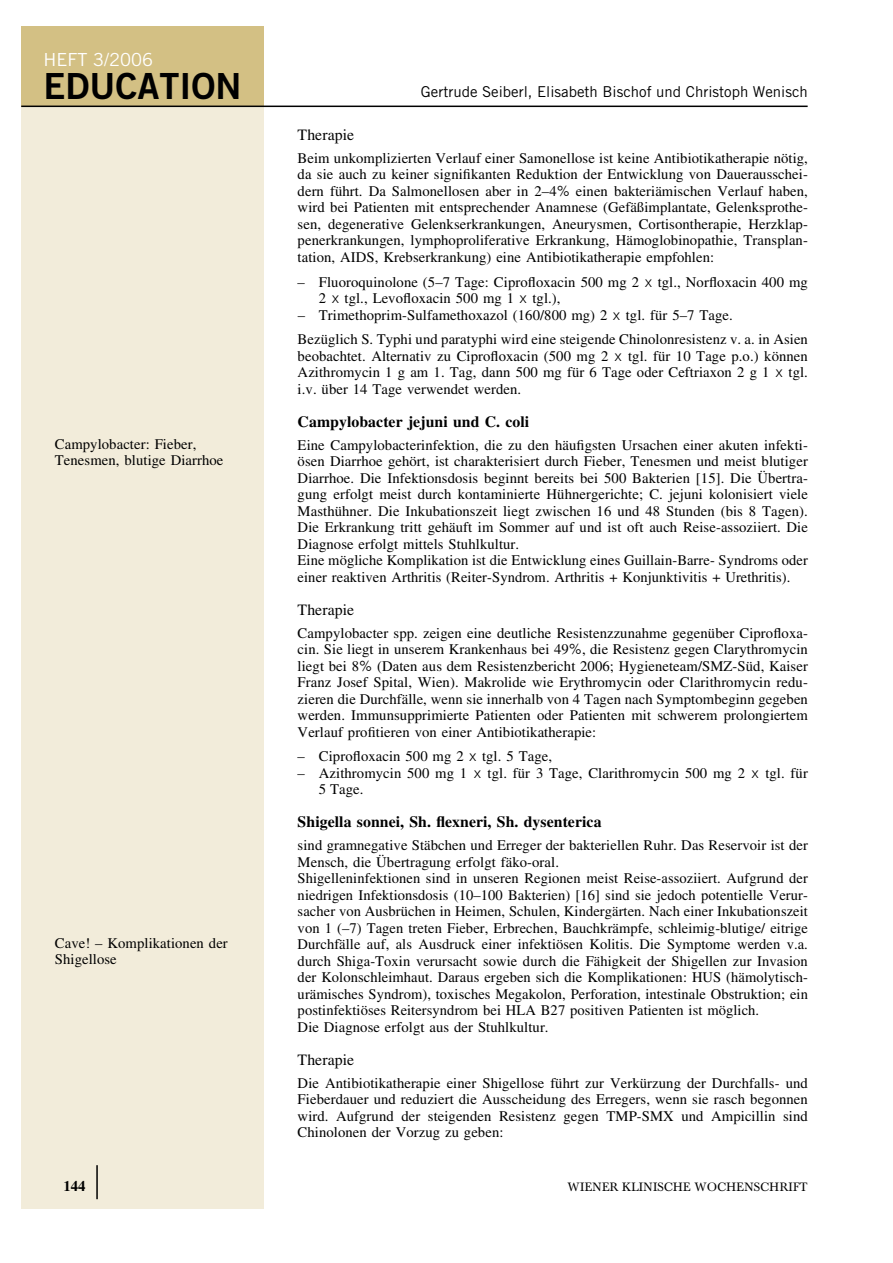
<style>
.page{position:relative;width:893px;height:1263px;background:#fff}
.page>*{position:absolute;margin:0;border:0;box-sizing:border-box;transform-origin:0 0}
.t1{font:36px "Trade Gothic Bold Two";color:#000}
.t2{font:18px "Trade Gothic";color:#fff}
.t3{font:700 15.75px "Times";letter-spacing:.005em;color:#000}
.t4{font:15.75px "Times";letter-spacing:.005em;color:#000}
.t5{font:15px "Trade Gothic";color:#000}
.t6{font:14.7px/16.5px "Times";letter-spacing:.005em;color:#000}
.t7{font:700 14.7px "Times";color:#000}
.t8{font:12px "Bas Reg";color:#000}
.s1{font-family:"Helvetica";font-weight:300}
</style>
<div class="page">
<div style="left:21px;top:99px;width:243px;height:1109px;background:#f2ecda"></div>
<div style="left:21px;top:26px;width:243px;height:81px;background:#d3c084"></div>
<hr style="left:21px;top:106px;width:787px;height:1px;background:#000">
<hr style="left:96px;top:1165px;width:2px;height:34px;background:#000">
<p class="t2" style="left:44px;top:48px;width:111px">HEFT 3/2006</p>
<h1 class="t1" style="left:44px;top:63px;width:199px">EDUCATION</h1>
<p class="t6" style="left:55px;top:435px;width:170px">Campylobacter: Fieber,<br>Tenesmen, blutige Diarrhoe</p>
<p class="t6" style="left:55px;top:934px;width:174px">Cave! – Komplikationen der<br>Shigellose</p>
<p class="t5" style="left:421px;top:83px;width:389px">Gertrude Seiberl, Elisabeth Bischof und Christoph Wenisch</p>
<p class="t4" style="left:298px;top:126px;width:58px">Therapie</p>
<p class="t6" style="left:298px;top:150px;width:512px;text-align:justify">Beim unkomplizierten Verlauf einer Samonellose ist keine Antibiotikatherapie nötig, da sie auch zu keiner signifikanten Reduktion der Entwicklung von Dauerausschei&shy;dern führt. Da Salmonellosen aber in 2–4<span class="s1">%</span> einen bakteriämischen Verlauf haben, wird bei Patienten mit entsprechender Anamnese (Gefäßimplantate, Gelenksprothe&shy;sen, degenerative Gelenkserkrankungen, Aneurysmen, Cortisontherapie, Herzklap&shy;penerkrankungen, lymphoproliferative Erkrankung, Hämoglobinopathie, Transplan&shy;tation, AIDS, Krebserkrankung) eine Antibiotikatherapie empfohlen:</p>
<p class="t6" style="left:319px;top:273px;width:490px;text-indent:-21px">– Fluoroquinolone (5–7 Tage: Ciprofloxacin 500 mg 2 <span class="s1">x</span> tgl., Norfloxacin 400 mg<br>2 <span class="s1">x</span> tgl., Levofloxacin 500 mg 1 <span class="s1">x</span> tgl.),</p>
<p class="t6" style="left:298px;top:302px;width:512px;line-height:24.8px">– Trimethoprim-Sulfamethoxazol (160/800 mg) 2 <span class="s1">x</span> tgl. für 5–7 Tage.<br>Bezüglich S. Typhi und paratyphi wird eine steigende Chinolonresistenz v. a. in Asien</p>
<p class="t6" style="left:298px;top:348px;width:512px;text-align:justify">beobachtet. Alternativ zu Ciprofloxacin (500 mg 2 <span class="s1">x</span> tgl. für 10 Tage p.o.) können Azithromycin 1 g am 1. Tag, dann 500 mg für 6 Tage oder Ceftriaxon 2 g 1 <span class="s1">x</span> tgl. i.v. über 14 Tage verwendet werden.</p>
<p class="t3" style="left:298px;top:412px;width:233px">Campylobacter jejuni und C. coli</p>
<p class="t6" style="left:298px;top:436px;width:512px">Eine Campylobacterinfektion, die zu den häufigsten Ursachen einer akuten infekti&shy;ösen Diarrhoe gehört, ist charakterisiert durch Fieber, Tenesmen und meist blutiger Diarrhoe. Die Infektionsdosis beginnt bereits bei 500 Bakterien [15]. Die Übertra&shy;gung erfolgt meist durch kontaminierte Hühnergerichte; C. jejuni kolonisiert viele Masthühner. Die Inkubationszeit liegt zwischen 16 und 48 Stunden (bis 8 Tagen).<br>Die Erkrankung tritt gehäuft im Sommer auf und ist oft auch Reise-assoziiert. Die Diagnose erfolgt mittels Stuhlkultur.<br>Eine mögliche Komplikation ist die Entwicklung eines Guillain-Barre- Syndroms oder einer reaktiven Arthritis (Reiter-Syndrom. Arthritis + Konjunktivitis + Urethritis).</p>
<p class="t4" style="left:298px;top:600px;width:58px">Therapie</p>
<p class="t6" style="left:298px;top:624px;width:512px;text-align:justify">Campylobacter spp. zeigen eine deutliche Resistenzzunahme gegenüber Ciprofloxa&shy;cin. Sie liegt in unserem Krankenhaus bei 49<span class="s1">%</span>, die Resistenz gegen Clarythromycin liegt bei 8<span class="s1">%</span> (Daten aus dem Resistenzbericht 2006; Hygieneteam/SMZ-Süd, Kaiser Franz Josef Spital, Wien). Makrolide wie Erythromycin oder Clarithromycin redu&shy;zieren die Durchfälle, wenn sie innerhalb von 4 Tagen nach Symptombeginn gegeben werden. Immunsupprimierte Patienten oder Patienten mit schwerem prolongiertem Verlauf profitieren von einer Antibiotikatherapie:</p>
<p class="t6" style="left:298px;top:748px;width:256px">– Ciprofloxacin 500 mg 2 <span class="s1">x</span> tgl. 5 Tage,</p>
<p class="t6" style="left:319px;top:765px;width:490px;text-indent:-21px">– Azithromycin 500 mg 1 <span class="s1">x</span> tgl. für 3 Tage, Clarithromycin 500 mg 2 <span class="s1">x</span> tgl. für<br>5 Tage.</p>
<p class="t3" style="left:298px;top:813px;width:305px">Shigella sonnei, Sh. flexneri, Sh. dysenterica</p>
<p class="t6" style="left:298px;top:837px;width:512px">sind gramnegative Stäbchen und Erreger der bakteriellen Ruhr. Das Reservoir ist der Mensch, die Übertragung erfolgt fäko-oral.<br>Shigelleninfektionen sind in unseren Regionen meist Reise-assoziiert. Aufgrund der niedrigen Infektionsdosis (10–100 Bakterien) [16] sind sie jedoch potentielle Verur&shy;sacher von Ausbrüchen in Heimen, Schulen, Kindergärten. Nach einer Inkubationszeit von 1 (–7) Tagen treten Fieber, Erbrechen, Bauchkrämpfe, schleimig-blutige/ eitrige Durchfälle auf, als Ausdruck einer infektiösen Kolitis. Die Symptome werden v.a. durch Shiga-Toxin verursacht sowie durch die Fähigkeit der Shigellen zur Invasion der Kolonschleimhaut. Daraus ergeben sich die Komplikationen: HUS (hämolytisch&shy;urämisches Syndrom), toxisches Megakolon, Perforation, intestinale Obstruktion; ein postinfektiöses Reitersyndrom bei HLA B27 positiven Patienten ist möglich.<br>Die Diagnose erfolgt aus der Stuhlkultur.</p>
<p class="t4" style="left:298px;top:1050px;width:58px">Therapie</p>
<p class="t6" style="left:298px;top:1074px;width:512px;text-align:justify">Die Antibiotikatherapie einer Shigellose führt zur Verkürzung der Durchfalls- und Fieberdauer und reduziert die Ausscheidung des Erregers, wenn sie rasch begonnen wird. Aufgrund der steigenden Resistenz gegen TMP-SMX und Ampicillin sind Chinolonen der Vorzug zu geben:</p>
<p class="t7" style="left:64px;top:1177px;width:24px">144</p>
<p class="t8" style="left:568px;top:1180px;width:242px">WIENER KLINISCHE WOCHENSCHRIFT</p>
</div>
